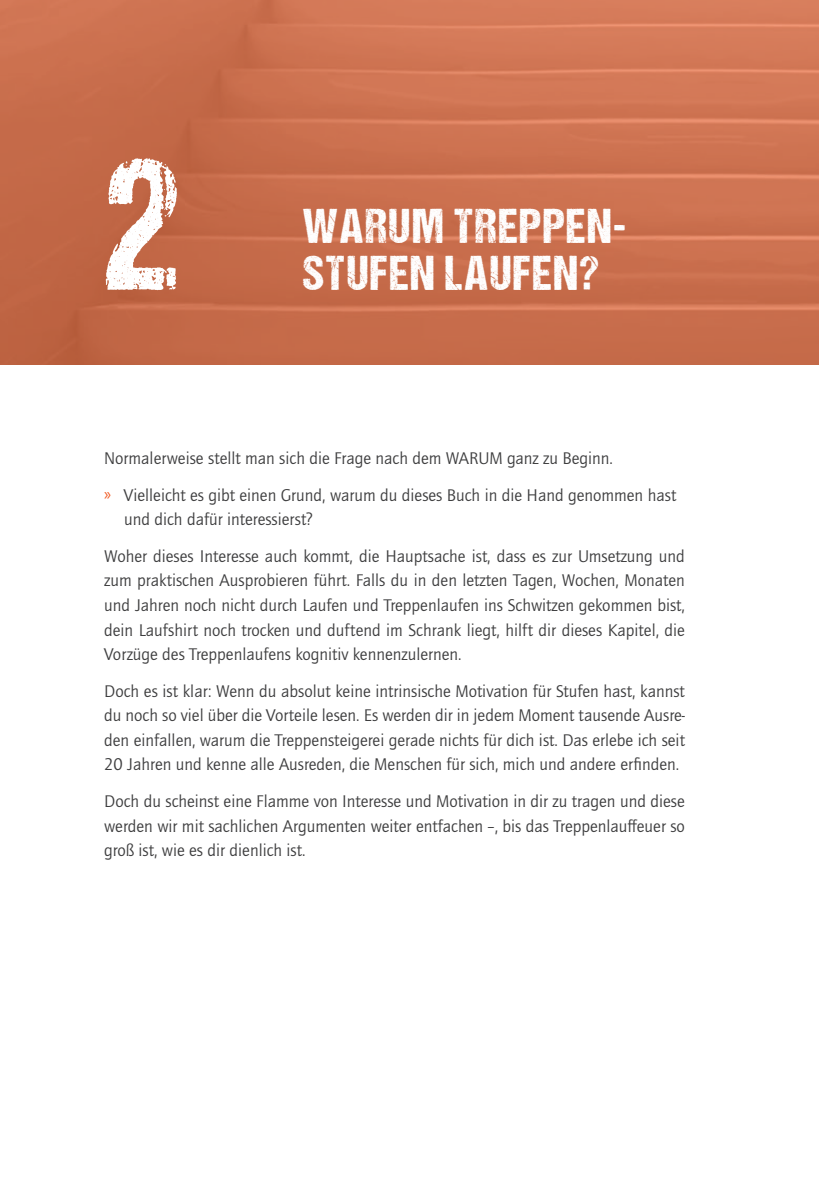
<style>
.page{position:relative;width:819px;height:1191px;background:#fff}
.page>*{position:absolute;margin:0;border:0;box-sizing:border-box;transform-origin:0 0}
.t1{font:190.58px "DCC Ash";color:#fff;scale:.95 1}
.t2{font:49px "DCC Ash";letter-spacing:.04em;color:#fff}
.t3{font:17.5px/24.5px "Quay Sans ITC Std";color:#3e3e3f;text-align:justify}
.s1{font-family:"Myriad Pro";color:#f15921}
</style>
<div class="page">
<img style="left:0;top:0;width:818px;height:365px">
<h1 class="t1" style="left:104px;top:123px;width:80px">2</h1>
<h2 class="t2" style="left:303px;top:200px;width:324px">WARUM TREPPEN-</h2>
<h2 class="t2" style="left:303px;top:247px;width:297px">STUFEN LAUFEN?</h2>
<p class="t3" style="left:104px;top:440px;width:573px;line-height:36.8px">Normalerweise stellt man sich die Frage nach dem WARUM ganz zu Beginn.<br><span class="s1">»</span> Vielleicht es gibt einen Grund, warum du dieses Buch in die Hand genommen hast</p>
<p class="t3" style="left:104px;top:501px;width:582px;line-height:36.8px;text-indent:20px">und dich dafür interessierst?<br>Woher dieses Interesse auch kommt, die Hauptsache ist, dass es zur Umsetzung und</p>
<p class="t3" style="left:104px;top:569px;width:582px">zum praktischen Ausprobieren führt. Falls du in den letzten Tagen, Wochen, Monaten und Jahren noch nicht durch Laufen und Treppenlaufen ins Schwitzen gekommen bist, dein Laufshirt noch trocken und duftend im Schrank liegt, hilft dir dieses Kapitel, die Vorzüge des Treppenlaufens kognitiv kennenzulernen.</p>
<p class="t3" style="left:104px;top:679px;width:582px">Doch es ist klar: Wenn du absolut keine intrinsische Motivation für Stufen hast, kannst du noch so viel über die Vorteile lesen. Es werden dir in jedem Moment tausende Ausre&shy;den einfallen, warum die Treppensteigerei gerade nichts für dich ist. Das erlebe ich seit 20 Jahren und kenne alle Ausreden, die Menschen für sich, mich und andere erfinden.</p>
<p class="t3" style="left:104px;top:789px;width:582px">Doch du scheinst eine Flamme von Interesse und Motivation in dir zu tragen und diese werden wir mit sachlichen Argumenten weiter entfachen –, bis das Treppenlauffeuer so groß ist, wie es dir dienlich ist.</p>
</div>
